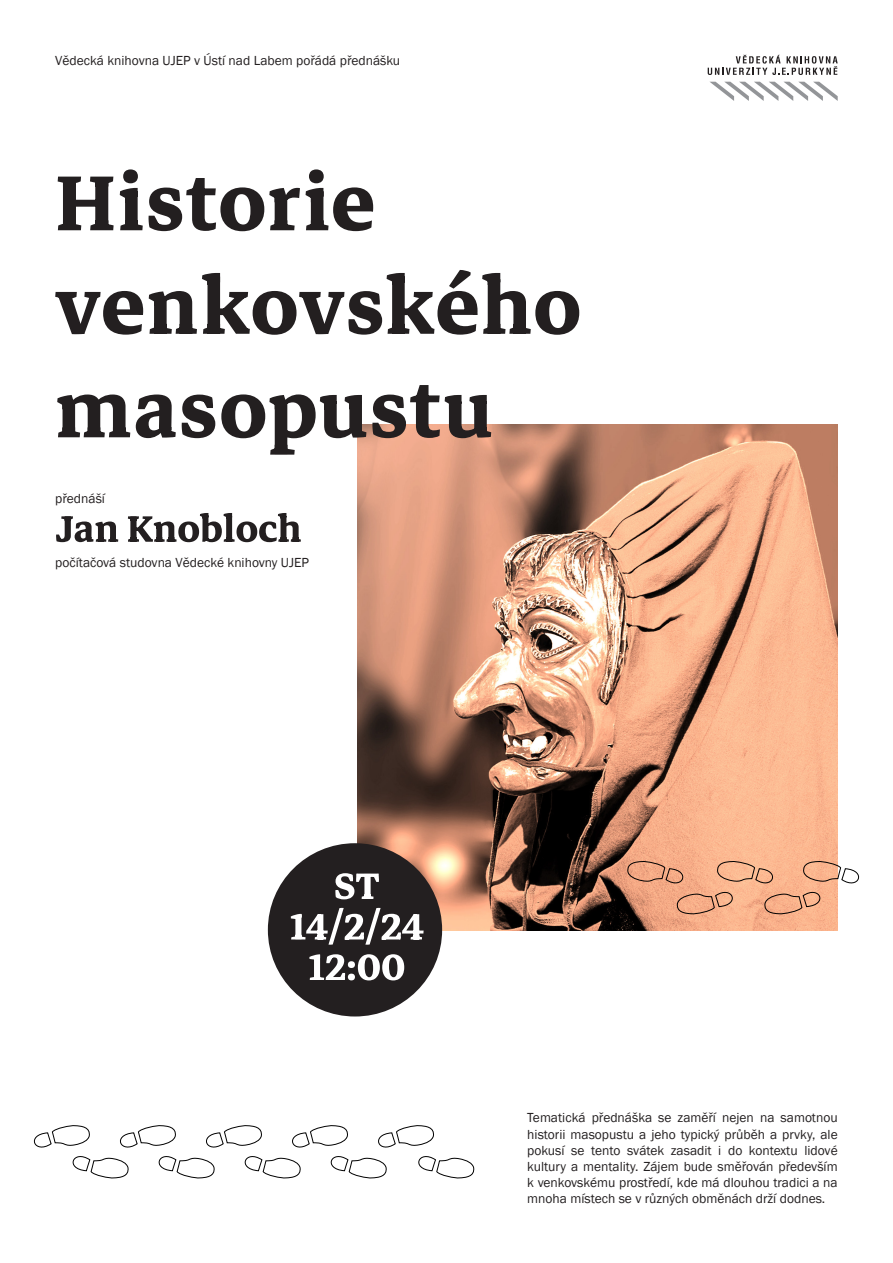
<style>
.page{position:relative;width:893px;height:1263px;background:#fff}
.page>*{position:absolute;margin:0;border:0;box-sizing:border-box;transform-origin:0 0}
.t1{font:700 111px/103.5px "Markazi Text";letter-spacing:.015em;color:#231f20}
.t2{font:700 52.5px "Markazi Text";color:#fff}
.t3{font:700 52.5px "Markazi Text";color:#231f20}
.popis_akce{font:13.5px/16.2px "Franklin Gothic";color:#231f20;text-align:justify}
</style>
<div class="page">
<img style="left:357px;top:425px;width:481px;height:506px">
<svg style="left:710px;top:82px;width:128px;height:19px"></svg>
<svg style="left:708px;top:55px;width:130px;height:20px"></svg>
<div style="left:268px;top:843px;width:174px;height:173px;background:#231f20;border-radius:50%"></div>
<svg style="left:33px;top:1125px;width:442px;height:53px"></svg>
<svg style="left:627px;top:861px;width:233px;height:53px;background:#e8ac8c"></svg>
<p class="popis_akce" style="left:55px;top:52px;width:346px">Vědecká knihovna UJEP v Ústí nad Labem pořádá přednášku</p>
<p class="t1" style="left:55px;top:159px;width:321px">Historie</p>
<p class="t1" style="left:55px;top:262px;width:527px">venkovského masopustu</p>
<p class="popis_akce" style="left:55px;top:490px;width:51px">přednáší</p>
<p class="t3" style="left:55px;top:498px;width:248px">Jan Knobloch</p>
<p class="popis_akce" style="left:55px;top:555px;width:255px">počítačová studovna Vědecké knihovny UJEP</p>
<p class="t2" style="left:334px;top:855px;width:47px">ST</p>
<p class="t2" style="left:289px;top:896px;width:136px">14/2/24</p>
<p class="t2" style="left:308px;top:936px;width:99px">12:00</p>
<p class="popis_akce" style="left:527px;top:1110px;width:312px">Tematická přednáška se zaměří nejen na samotnou historii masopustu a jeho typický průběh a prvky, ale pokusí se tento svátek zasadit i do kontextu lidové kultury a mentality. Zájem bude směřován především k venkovskému prostředí, kde má dlouhou tradici a na mnoha místech se v různých obměnách drží dodnes.</p>
</div>
